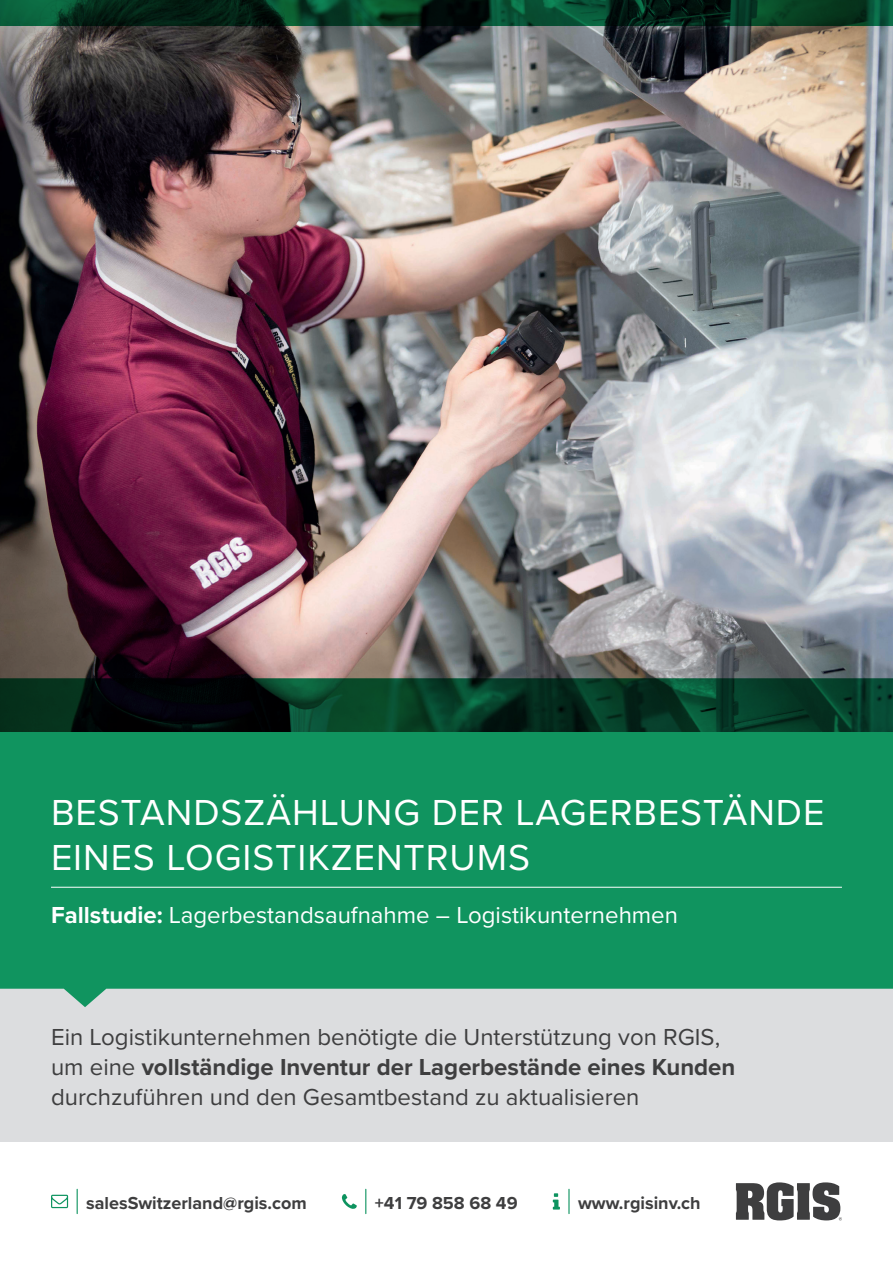
<style>
.page{position:relative;width:893px;height:1263px;background:#fff}
.page>*{position:absolute;margin:0;border:0;box-sizing:border-box;transform-origin:0 0}
.t1{font:37.5px/45px "Proxima Nova";letter-spacing:.025em;color:#fff}
.t2{font:24px/30px "Proxima Nova";color:#3e3e3f}
.t3{font:24px "Proxima Nova";color:#fff}
.t4{font:700 18px "Proxima Nova";color:#3e3e3f}
.s1{font-weight:700}
</style>
<div class="page">
<hr style="left:568px;top:1189px;width:2px;height:24px;background:#0d935f">
<svg style="left:553px;top:1193px;width:7px;height:16px"></svg>
<svg style="left:77px;top:1189px;width:1px;height:24px"></svg>
<svg style="left:51px;top:1195px;width:17px;height:13px"></svg>
<svg style="left:736px;top:1182px;width:106px;height:38px"></svg>
<svg style="left:365px;top:1189px;width:1px;height:24px"></svg>
<svg style="left:342px;top:1194px;width:15px;height:15px"></svg>
<div style="left:0;top:989px;width:893px;height:153px;background:#dcdddf"></div>
<svg style="left:0;top:731px;width:893px;height:276px;background:#1d9867"></svg>
<hr style="left:51px;top:887px;width:791px;height:1px;background:#fff">
<img style="left:0;top:26px;width:893px;height:705px">
<svg style="left:0;top:0;width:893px;height:26px;background:#053621"></svg>
<h1 class="t1" style="left:51px;top:788px;width:775px">BESTANDSZÄHLUNG DER LAGERBESTÄNDE<br>EINES LOGISTIKZENTRUMS</h1>
<p class="t3" style="left:51px;top:897px;width:628px"><span class="s1">Fallstudie:</span> Lagerbestandsaufnahme – Logistikunternehmen</p>
<p class="t2" style="left:51px;top:1021px;width:686px">Ein Logistikunternehmen benötigte die Unterstützung von RGIS, um eine <span class="s1">vollständige Inventur der Lagerbestände eines Kunden </span>durchzuführen und den Gesamtbestand zu aktualisieren</p>
<p class="t4" style="left:86px;top:1189px;width:222px">salesSwitzerland@rgis.com</p>
<p class="t4" style="left:375px;top:1189px;width:144px">+41 79 858 68 49</p>
<p class="t4" style="left:578px;top:1189px;width:124px">www.rgisinv.ch</p>
</div>
